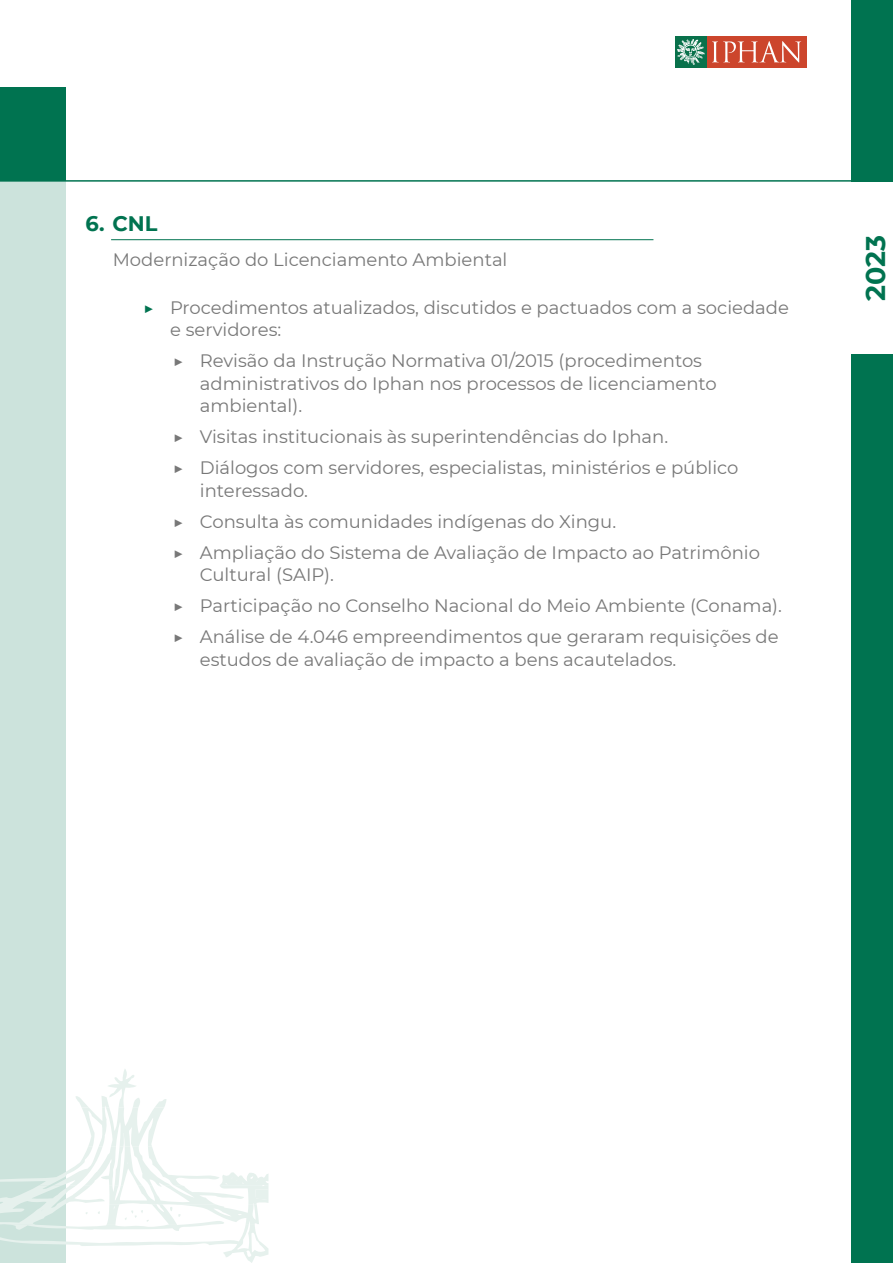
<style>
.page{position:relative;width:893px;height:1263px;background:#fff}
.page>*{position:absolute;margin:0;border:0;box-sizing:border-box;transform-origin:0 0}
.t1{font:700 27px "Montserrat";color:#007350}
.t2{font:700 21px "Montserrat";color:#007350}
.t3{font:18px/22.5px "Montserrat";color:#787878}
.s1{color:#007350}
</style>
<div class="page">
<div style="left:0;top:182px;width:66px;height:1081px;background:#cce3dc"></div>
<div style="left:706px;top:36px;width:101px;height:32px;background:#cc452c"></div>
<div style="left:675px;top:36px;width:31px;height:32px;background:#09714b"></div>
<svg style="left:712px;top:41px;width:89px;height:22px"></svg>
<svg style="left:677px;top:39px;width:28px;height:26px"></svg>
<div style="left:852px;top:0;width:41px;height:182px;background:#007350"></div>
<div style="left:0;top:87px;width:66px;height:94px;background:#007350"></div>
<div style="left:852px;top:355px;width:41px;height:908px;background:#007350"></div>
<hr style="left:111px;top:239px;width:542px;height:1px;background:#007350">
<hr style="left:0;top:180px;width:858px;height:2px;background:#007350">
<svg style="left:0;top:1069px;width:268px;height:194px"></svg>
<p class="t2" style="left:86px;top:208px;width:74px">6. CNL</p>
<p class="t3" style="left:113px;top:248px;width:396px">Modernização do Licenciamento Ambiental</p>
<p class="t3" style="left:170px;top:295px;width:620px;text-indent:-27px"><span class="s1">▶</span> Procedimentos atualizados, discutidos e pactuados com a sociedade e servidores:</p>
<p class="t3" style="left:200px;top:349px;width:518px;text-indent:-27px">▶ Revisão da Instrução Normativa 01/2015 (procedimentos administrativos do Iphan nos processos de licenciamento ambiental).</p>
<p class="t3" style="left:173px;top:425px;width:497px">▶ Visitas institucionais às superintendências do Iphan.</p>
<p class="t3" style="left:200px;top:456px;width:540px;text-indent:-27px">▶ Diálogos com servidores, especialistas, ministérios e público interessado.</p>
<p class="t3" style="left:173px;top:509px;width:445px">▶ Consulta às comunidades indígenas do Xingu.</p>
<p class="t3" style="left:200px;top:540px;width:562px;text-indent:-27px">▶ Ampliação do Sistema de Avaliação de Impacto ao Patrimônio<br>Cultural (SAIP).</p>
<p class="t3" style="left:173px;top:594px;width:611px">▶ Participação no Conselho Nacional do Meio Ambiente (Conama).</p>
<p class="t3" style="left:200px;top:625px;width:580px;text-indent:-27px">▶ Análise de 4.046 empreendimentos que geraram requisições de estudos de avaliação de impacto a bens acautelados.</p>
<p class="t1" style="left:856px;top:301px;width:67px;rotate:-90deg">2023</p>
</div>
